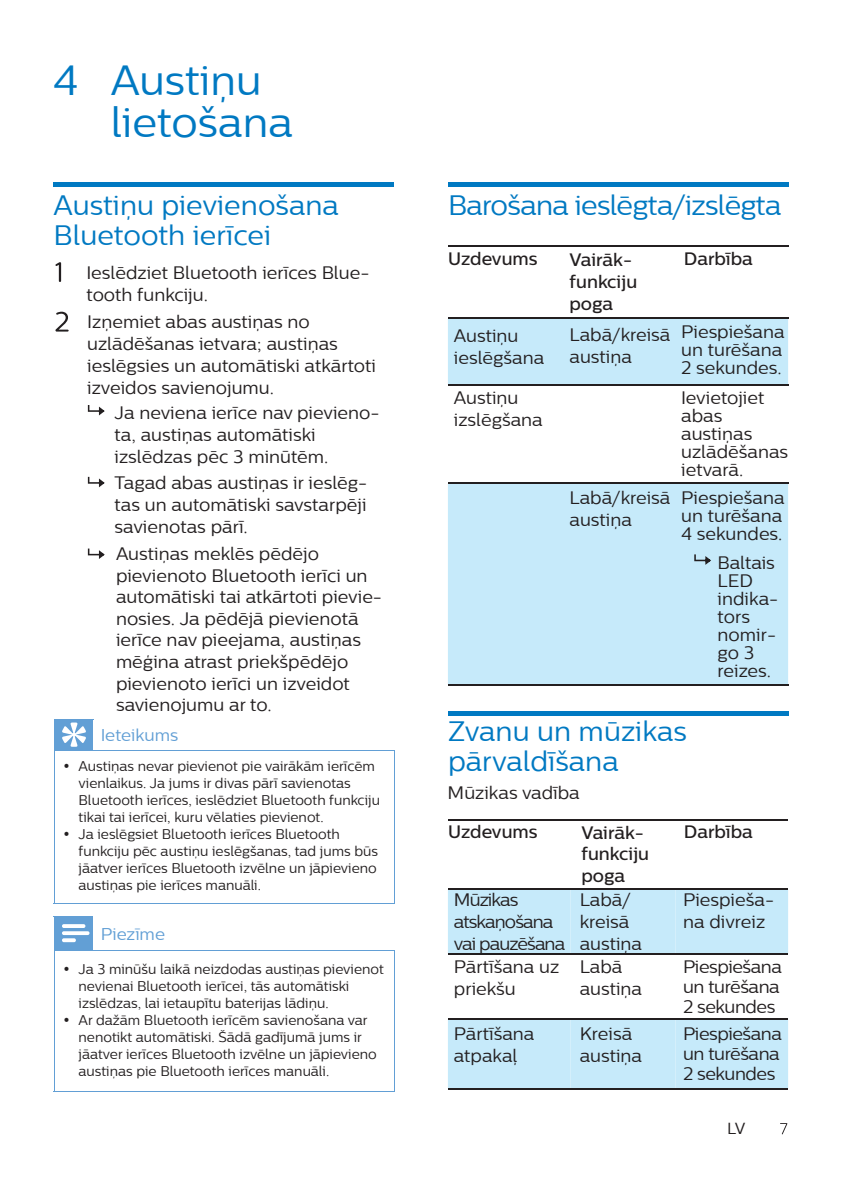
<style>
.page{position:relative;width:842px;height:1191px;background:#fff}
.page>*{position:absolute;margin:0;border:0;box-sizing:border-box;transform-origin:0 0}
.t1{font:42px/42px "Centrale Sans";color:#0079c2}
.t2{font:28px/30px "Centrale Sans";color:#0079c2}
.t3{font:28px "Centrale Sans";letter-spacing:-.025em;color:#0079c2}
.t4{font:18px/22px "Centrale Sans";color:#231f20}
.t5{font:500 18px/22px "Centrale Sans";color:#231f20}
.t6{font:18px/20px "Centrale Sans";letter-spacing:-.025em;color:#231f20}
.t7{font:18px/22.4px "Centrale Sans";letter-spacing:-.05em;color:#231f20}
.t8{font:17px "Centrale Sans";color:#629fd5}
.t9{font:16px "Centrale Sans";color:#231f20}
.t10{font:14px/17px "Centrale Sans";color:#231f20}
</style>
<div class="page">
<svg style="left:780px;top:1123px;width:7px;height:11px"></svg>
<hr style="left:54px;top:182px;width:340px;height:4px;background:#0079c2">
<svg style="left:55px;top:262px;width:6px;height:20px"></svg>
<svg style="left:55px;top:312px;width:14px;height:19px"></svg>
<svg style="left:88px;top:405px;width:17px;height:10px"></svg>
<svg style="left:88px;top:477px;width:17px;height:10px"></svg>
<svg style="left:88px;top:548px;width:17px;height:11px"></svg>
<div style="left:54px;top:719px;width:39px;height:31px;background:#629fd5"></div>
<hr style="left:54px;top:750px;width:1px;height:153px;background:#629fd5">
<hr style="left:394px;top:750px;width:1px;height:153px;background:#629fd5">
<hr style="left:54px;top:903px;width:39px;height:1px;background:#629fd5">
<hr style="left:93px;top:903px;width:302px;height:1px;background:#629fd5">
<hr style="left:93px;top:719px;width:1px;height:31px;background:#629fd5">
<hr style="left:93px;top:750px;width:302px;height:1px;background:#629fd5">
<svg style="left:62px;top:722px;width:24px;height:25px"></svg>
<hr style="left:448px;top:182px;width:340px;height:4px;background:#0079c2">
<hr style="left:448px;top:711px;width:340px;height:4px;background:#0079c2">
<div style="left:54px;top:916px;width:39px;height:34px;background:#629fd5"></div>
<hr style="left:54px;top:950px;width:1px;height:141px;background:#629fd5">
<hr style="left:394px;top:950px;width:1px;height:141px;background:#629fd5">
<hr style="left:54px;top:1091px;width:39px;height:1px;background:#629fd5">
<hr style="left:93px;top:1091px;width:301px;height:1px;background:#629fd5">
<hr style="left:93px;top:916px;width:1px;height:34px;background:#629fd5">
<hr style="left:93px;top:950px;width:301px;height:1px;background:#629fd5">
<svg style="left:62px;top:924px;width:27px;height:18px"></svg>
<div style="left:448px;top:318px;width:340px;height:66px;background:#c6eafa"></div>
<div style="left:448px;top:484px;width:340px;height:201px;background:#c6eafa"></div>
<hr style="left:448px;top:246px;width:128px;height:1px;background:#231f20">
<hr style="left:576px;top:246px;width:108px;height:1px;background:#231f20">
<hr style="left:684px;top:246px;width:104px;height:1px;background:#231f20">
<hr style="left:448px;top:317px;width:128px;height:1px;background:#231f20">
<hr style="left:576px;top:317px;width:108px;height:1px;background:#231f20">
<hr style="left:684px;top:317px;width:104px;height:1px;background:#231f20">
<hr style="left:448px;top:384px;width:128px;height:1px;background:#231f20">
<hr style="left:576px;top:384px;width:108px;height:1px;background:#231f20">
<hr style="left:684px;top:384px;width:104px;height:1px;background:#231f20">
<hr style="left:448px;top:685px;width:340px;height:1px;background:#231f20">
<hr style="left:448px;top:483px;width:340px;height:1px;background:#231f20">
<svg style="left:694px;top:554px;width:17px;height:11px"></svg>
<svg style="left:448px;top:890px;width:340px;height:198px;fill:#c6eafa"></svg>
<hr style="left:448px;top:819px;width:132px;height:1px;background:#231f20">
<hr style="left:580px;top:819px;width:94px;height:1px;background:#231f20">
<hr style="left:674px;top:819px;width:114px;height:1px;background:#231f20">
<hr style="left:448px;top:889px;width:132px;height:1px;background:#231f20">
<hr style="left:580px;top:889px;width:94px;height:1px;background:#231f20">
<hr style="left:674px;top:889px;width:114px;height:1px;background:#231f20">
<hr style="left:448px;top:953px;width:132px;height:1px;background:#231f20">
<hr style="left:580px;top:953px;width:94px;height:1px;background:#231f20">
<hr style="left:674px;top:953px;width:114px;height:1px;background:#231f20">
<hr style="left:448px;top:1018px;width:132px;height:1px;background:#231f20">
<hr style="left:580px;top:1018px;width:94px;height:1px;background:#231f20">
<hr style="left:674px;top:1018px;width:114px;height:1px;background:#231f20">
<hr style="left:448px;top:1088px;width:132px;height:1px;background:#231f20">
<hr style="left:580px;top:1088px;width:94px;height:1px;background:#231f20">
<hr style="left:674px;top:1088px;width:114px;height:1px;background:#231f20">
<h1 class="t1" style="left:111px;top:58px;width:184px;text-indent:-58px">4 Austiņu lietošana</h1>
<h2 class="t2" style="left:54px;top:189px;width:287px">Austiņu pievienošana<br>Bluetooth ierīcei</h2>
<h2 class="t3" style="left:448px;top:189px;width:335px">Barošana ieslēgta/izslēgta</h2>
<p class="t4" style="left:87px;top:261px;width:284px">Ieslēdziet Bluetooth ierīces Blue&shy;tooth funkciju.</p>
<p class="t4" style="left:87px;top:310px;width:290px">Izņemiet abas austiņas no uzlādēšanas ietvara; austiņas ieslēgsies un automātiski atkārtoti izveidos savienojumu.</p>
<p class="t4" style="left:115px;top:401px;width:267px">Ja neviena ierīce nav pievieno&shy;ta, austiņas automātiski izslēdzas pēc 3 minūtēm.</p>
<p class="t4" style="left:115px;top:471px;width:254px;text-align:justify">Tagad abas austiņas ir ieslēg&shy;tas un automātiski savstarpēji savienotas pārī.</p>
<p class="t4" style="left:116px;top:542px;width:268px">Austiņas meklēs pēdējo pievienoto Bluetooth ierīci un automātiski tai atkārtoti pievie&shy;nosies. Ja pēdējā pievienotā ierīce nav pieejama, austiņas mēģina atrast priekšpēdējo pievienoto ierīci un izveidot savienojumu ar to.</p>
<p class="t8" style="left:101px;top:725px;width:79px">Ieteikums</p>
<p class="t10" style="left:79px;top:757px;width:303px;text-indent:-15px">• Austiņas nevar pievienot pie vairākām ierīcēm vienlaikus. Ja jums ir divas pārī savienotas Bluetooth ierīces, ieslēdziet Bluetooth funkciju tikai tai ierīcei, kuru vēlaties pievienot.</p>
<p class="t10" style="left:79px;top:825px;width:301px;text-indent:-15px">• Ja ieslēgsiet Bluetooth ierīces Bluetooth funkciju pēc austiņu ieslēgšanas, tad jums būs jāatver ierīces Bluetooth izvēlne un jāpievieno austiņas pie ierīces manuāli.</p>
<p class="t8" style="left:101px;top:923px;width:66px">Piezīme</p>
<p class="t10" style="left:79px;top:960px;width:307px;text-indent:-15px">• Ja 3 minūšu laikā neizdodas austiņas pievienot nevienai Bluetooth ierīcei, tās automātiski izslēdzas, lai ietaupītu baterijas lādiņu.</p>
<p class="t10" style="left:79px;top:1011px;width:300px;text-indent:-15px">• Ar dažām Bluetooth ierīcēm savienošana var nenotikt automātiski. Šādā gadījumā jums ir jāatver ierīces Bluetooth izvēlne un jāpievieno austiņas pie Bluetooth ierīces manuāli.</p>
<p class="t5" style="left:448px;top:248px;width:91px">Uzdevums</p>
<p class="t4" style="left:454px;top:324px;width:92px">Austiņu ieslēgšana</p>
<p class="t4" style="left:454px;top:386px;width:90px">Austiņu izslēgšana</p>
<p class="t5" style="left:569px;top:248px;width:69px">Vairāk&shy;funkciju poga</p>
<p class="t5" style="left:684px;top:247px;width:70px">Darbība</p>
<p class="t4" style="left:569px;top:324px;width:102px">Labā/kreisā austiņa</p>
<p class="t4" style="left:681px;top:323px;width:105px;line-height:18px">Piespiešana un turēšana<br>2 sekundes.</p>
<p class="t4" style="left:681px;top:388px;width:109px;line-height:18px">Ievietojiet abas austiņas uzlādēšanas ietvarā.</p>
<p class="t4" style="left:681px;top:489px;width:105px;line-height:18px">Piespiešana un turēšana<br>4 sekundes.</p>
<p class="t4" style="left:718px;top:553px;width:62px;line-height:18px">Baltais<br>LED indika&shy;tors nomir&shy;go 3 reizes.</p>
<p class="t4" style="left:569px;top:487px;width:102px">Labā/kreisā austiņa</p>
<h2 class="t2" style="left:448px;top:715px;width:241px">Zvanu un mūzikas pārvaldīšana</h2>
<p class="t4" style="left:448px;top:781px;width:134px">Mūzikas vadība</p>
<p class="t5" style="left:448px;top:820px;width:91px">Uzdevums</p>
<p class="t5" style="left:581px;top:821px;width:69px">Vairāk&shy;funkciju poga</p>
<p class="t5" style="left:684px;top:820px;width:70px">Darbība</p>
<p class="t7" style="left:454px;top:887px;width:113px">Mūzikas atskaņošana vai pauzēšana<br>Pārtīšana uz priekšu</p>
<p class="t4" style="left:580px;top:888px;width:64px">Labā/ kreisā austiņa</p>
<p class="t4" style="left:683px;top:888px;width:93px">Piespieša&shy;na divreiz</p>
<p class="t4" style="left:580px;top:955px;width:64px">Labā austiņa</p>
<p class="t6" style="left:683px;top:956px;width:100px">Piespiešana un turēšana<br>2 sekundes</p>
<p class="t4" style="left:454px;top:1022px;width:82px">Pārtīšana atpakaļ</p>
<p class="t4" style="left:580px;top:1022px;width:64px">Kreisā austiņa</p>
<p class="t6" style="left:683px;top:1023px;width:100px">Piespiešana un turēšana<br>2 sekundes</p>
<p class="t9" style="left:727px;top:1119px;width:20px">LV</p>
</div>
